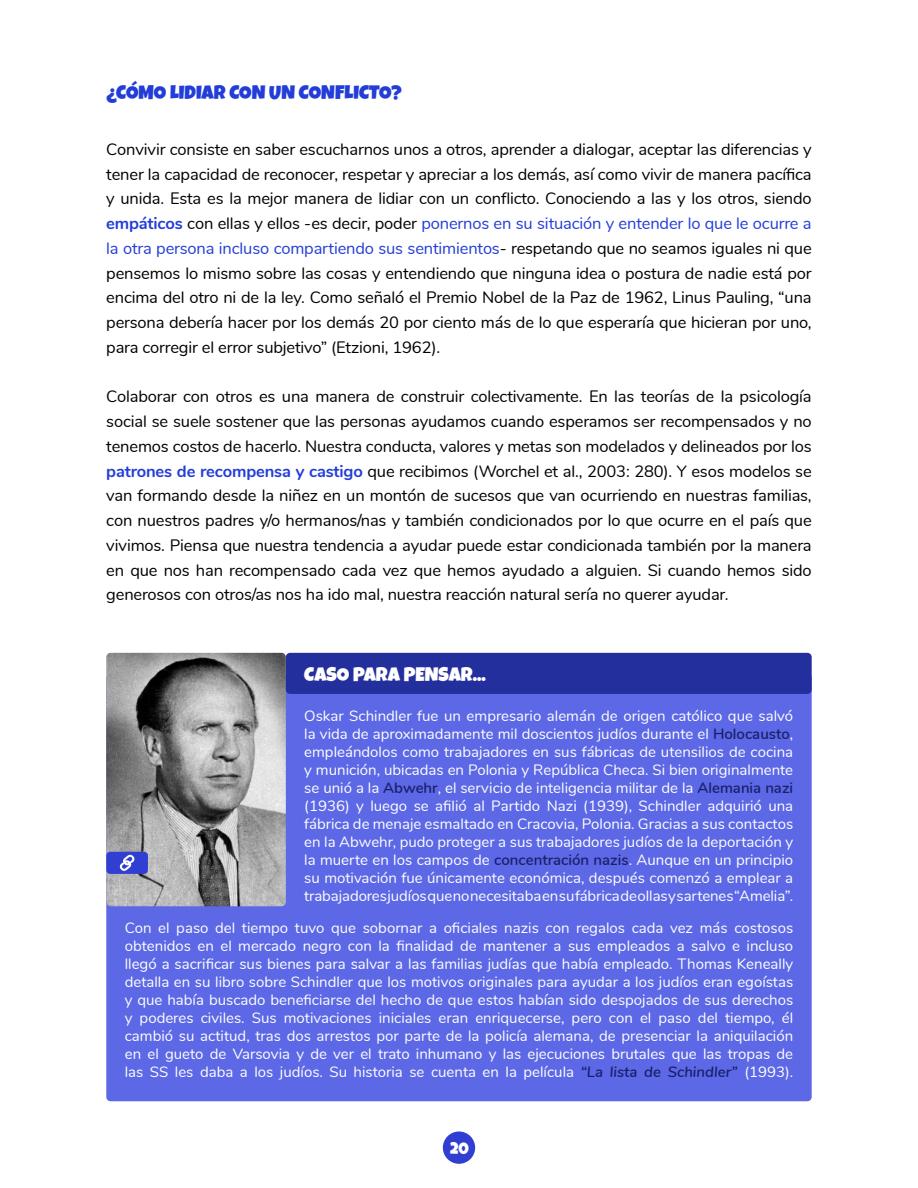
<style>
.page{position:relative;width:918px;height:1188px;background:#fff}
.page>*{position:absolute;margin:0;border:0;box-sizing:border-box;transform-origin:0 0}
.t1{font:19.5px "Luckiest Guy";color:#233dd8}
.t2{font:19.5px "Luckiest Guy";color:#fff}
.t3{font:16.5px/24.8px "Nunito";letter-spacing:-.01em;color:#000;text-align:justify}
.t4{font:16.5px "Luckiest Guy";color:#fff}
.t5{font:15px/18px "Nunito";color:#fff;text-align:justify}
.s1{font-weight:700;color:#233dd8}
.s2{color:#233dd8}
.s3{font-weight:600;color:#182069}
.s4{font-weight:600;font-style:italic;color:#182069}
</style>
<div class="page">
<div style="left:443px;top:1131px;width:32px;height:33px;background:#303fd2;border-radius:50%"></div>
<div style="left:106px;top:674px;width:706px;height:427px;background:#5c68e5;border-radius:4px"></div>
<img style="left:106px;top:653px;width:180px;height:253px">
<div style="left:286px;top:653px;width:526px;height:41px;background:#242f9e;border-radius:4px"></div>
<div style="left:106px;top:852px;width:42px;height:22px;background:#303fd2;border-radius:4px"></div>
<svg style="left:120px;top:855px;width:14px;height:16px"></svg>
<h1 class="t1" style="left:106px;top:79px;width:297px">¿CÓMO LIDIAR CON UN CONFLICTO?</h1>
<p class="t3" style="left:106px;top:136px;width:707px">Convivir consiste en saber escucharnos unos a otros, aprender a dialogar, aceptar las diferencias y tener la capacidad de reconocer, respetar y apreciar a los demás, así como vivir de manera pacífica y unida. Esta es la mejor manera de lidiar con un conflicto. Conociendo a las y los otros, siendo <span class="s1">empáticos</span> con ellas y ellos -es decir, poder <span class="s2">ponernos en su situación y entender lo que le ocurre a la otra persona incluso compartiendo sus sentimientos</span>- respetando que no seamos iguales ni que pensemos lo mismo sobre las cosas y entendiendo que ninguna idea o postura de nadie está por encima del otro ni de la ley. Como señaló el Premio Nobel de la Paz de 1962, Linus Pauling, “una persona debería hacer por los demás 20 por ciento más de lo que esperaría que hicieran por uno, para corregir el error subjetivo” (Etzioni, 1962).</p>
<p class="t3" style="left:106px;top:383px;width:707px">Colaborar con otros es una manera de construir colectivamente. En las teorías de la psicología social se suele sostener que las personas ayudamos cuando esperamos ser recompensados y no tenemos costos de hacerlo. Nuestra conducta, valores y metas son modelados y delineados por los <span class="s1">patrones de recompensa y castigo</span> que recibimos (Worchel et al., 2003: 280). Y esos modelos se van formando desde la niñez en un montón de sucesos que van ocurriendo en nuestras familias, con nuestros padres y/o hermanos/nas y también condicionados por lo que ocurre en el país que vivimos. Piensa que nuestra tendencia a ayudar puede estar condicionada también por la manera en que nos han recompensado cada vez que hemos ayudado a alguien. Si cuando hemos sido generosos con otros/as nos ha ido mal, nuestra reacción natural sería no querer ayudar.</p>
<h1 class="t2" style="left:304px;top:662px;width:183px">CASO PARA PENSAR...</h1>
<p class="t5" style="left:304px;top:706px;width:491px">Oskar Schindler fue un empresario alemán de origen católico que salvó la vida de aproximadamente mil doscientos judíos durante el <span class="s3">Holocausto</span>, empleándolos como trabajadores en sus fábricas de utensilios de cocina y munición, ubicadas en Polonia y República Checa. Si bien originalmente se unió a la <span class="s3">Abwehr</span>, el servicio de inteligencia militar de la <span class="s3">Alemania nazi </span>(1936) y luego se afilió al Partido Nazi (1939), Schindler adquirió una fábrica de menaje esmaltado en Cracovia, Polonia. Gracias a sus contactos en la Abwehr, pudo proteger a sus trabajadores judíos de la deportación y la muerte en los campos de <span class="s3">concentración nazis</span>. Aunque en un principio su motivación fue únicamente económica, después comenzó a emplear a trabajadores judíos que no necesitaba en su fábrica de ollas y sartenes “Amelia”.</p>
<p class="t5" style="left:125px;top:918px;width:670px">Con el paso del tiempo tuvo que sobornar a oficiales nazis con regalos cada vez más costosos obtenidos en el mercado negro con la finalidad de mantener a sus empleados a salvo e incluso llegó a sacrificar sus bienes para salvar a las familias judías que había empleado. Thomas Keneally detalla en su libro sobre Schindler que los motivos originales para ayudar a los judíos eran egoístas y que había buscado beneficiarse del hecho de que estos habían sido despojados de sus derechos y poderes civiles. Sus motivaciones iniciales eran enriquecerse, pero con el paso del tiempo, él cambió su actitud, tras dos arrestos por parte de la policía alemana, de presenciar la aniquilación en el gueto de Varsovia y de ver el trato inhumano y las ejecuciones brutales que las tropas de las SS les daba a los judíos. Su historia se cuenta en la película <span class="s4">“La lista de Schindler”</span> (1993).</p>
<p class="t4" style="left:450px;top:1138px;width:20px">20</p>
</div>
